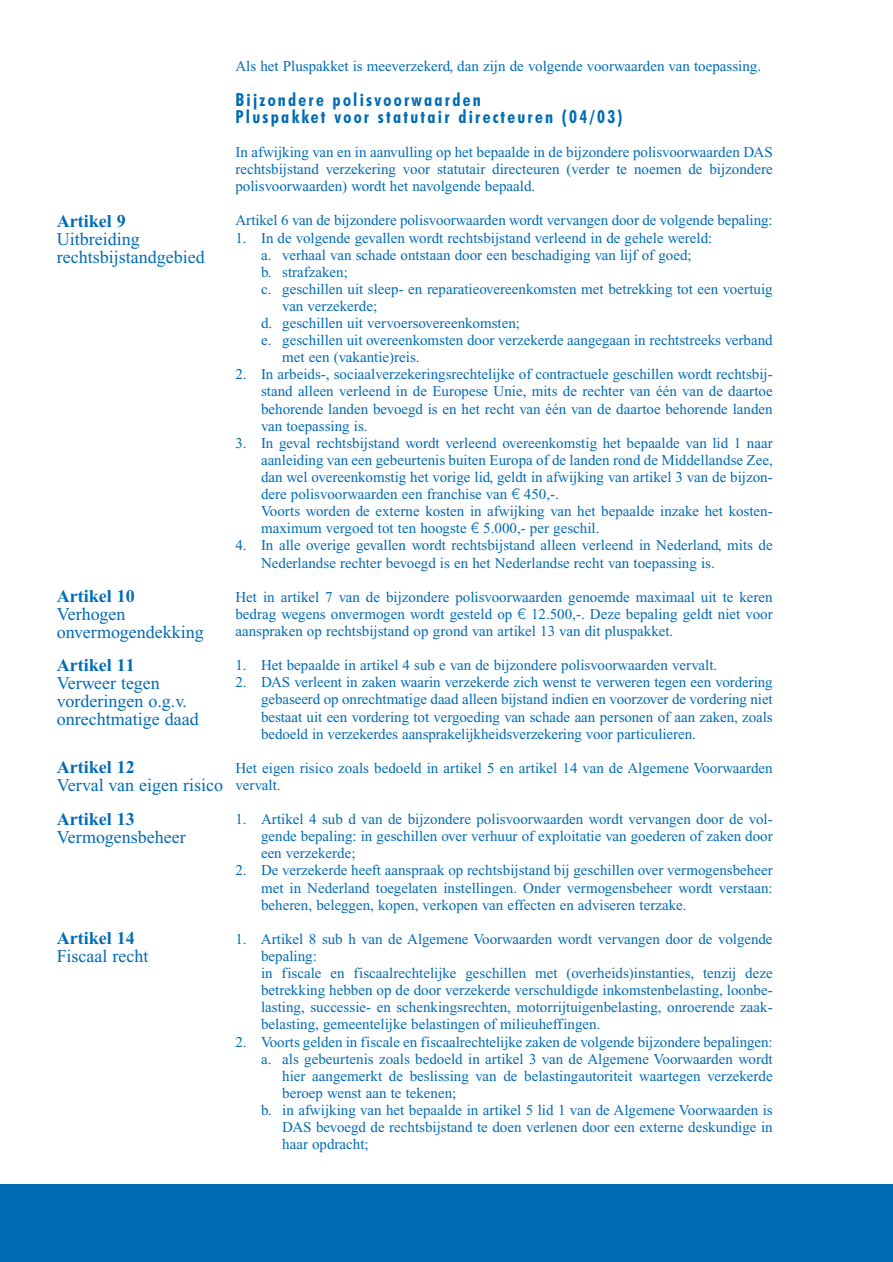
<style>
.page{position:relative;width:893px;height:1262px;background:#fff}
.page>*{position:absolute;margin:0;border:0;box-sizing:border-box;transform-origin:0 0}
.t1{font:18px/18px "Times New Roman";color:#006bb4}
.t2{font:700 condensed 18px/17.1px "Futura BT";letter-spacing:.125em;color:#006bb4}
.t3{font:700 18px "Times New Roman";color:#006bb4}
.t4{font:15px/17.1px "Times New Roman";color:#006bb4;text-align:justify}
.s1{font-family:"LT Euro Money"}
</style>
<div class="page">
<div style="left:0;top:1184px;width:892px;height:77px;background:#006bb4"></div>
<p class="t3" style="left:57px;top:214px;width:70px">Artikel 9</p>
<p class="t1" style="left:57px;top:231px;width:149px">Uitbreiding rechtsbijstandgebied</p>
<p class="t3" style="left:57px;top:589px;width:79px">Artikel 10</p>
<p class="t1" style="left:57px;top:606px;width:148px">Verhogen onvermogendekking</p>
<p class="t3" style="left:57px;top:658px;width:79px">Artikel 11</p>
<p class="t1" style="left:57px;top:675px;width:143px">Verweer tegen vorderingen o.g.v. onrechtmatige daad</p>
<p class="t3" style="left:57px;top:760px;width:79px">Artikel 12</p>
<p class="t1" style="left:57px;top:777px;width:168px">Verval van eigen risico</p>
<p class="t3" style="left:57px;top:813px;width:79px">Artikel 13</p>
<p class="t1" style="left:57px;top:830px;width:130px">Vermogensbeheer</p>
<p class="t3" style="left:57px;top:931px;width:79px">Artikel 14</p>
<p class="t1" style="left:57px;top:948px;width:93px">Fiscaal recht</p>
<p class="t4" style="left:235px;top:59px;width:527px">Als het Pluspakket is meeverzekerd, dan zijn de volgende voorwaarden van toepassing.</p>
<p class="t2" style="left:235px;top:93px;width:388px">Bijzondere polisvoorwaarden<br>Pluspakket voor statutair directeuren (04/03)</p>
<p class="t4" style="left:235px;top:145px;width:539px">In afwijking van en in aanvulling op het bepaalde in de bijzondere polisvoorwaarden DAS rechtsbijstand verzekering voor statutair directeuren (verder te noemen de bijzondere polisvoorwaarden) wordt het navolgende bepaald.</p>
<p class="t4" style="left:235px;top:213px;width:538px">Artikel 6 van de bijzondere polisvoorwaarden wordt vervangen door de volgende bepaling:</p>
<p class="t4" style="left:235px;top:230px;width:478px">1. In de volgende gevallen wordt rechtsbijstand verleend in de gehele wereld:</p>
<p class="t4" style="left:261px;top:247px;width:432px">a. verhaal van schade ontstaan door een beschadiging van lijf of goed;</p>
<p class="t4" style="left:261px;top:264px;width:88px">b. strafzaken;</p>
<p class="t4" style="left:261px;top:282px;width:513px">c. geschillen uit sleep- en reparatieovereenkomsten met betrekking tot een voertuig</p>
<p class="t4" style="left:282px;top:299px;width:96px">van verzekerde;</p>
<p class="t4" style="left:261px;top:316px;width:260px">d. geschillen uit vervoersovereenkomsten;</p>
<p class="t4" style="left:261px;top:333px;width:513px">e. geschillen uit overeenkomsten door verzekerde aangegaan in rechtstreeks verband</p>
<p class="t4" style="left:282px;top:350px;width:139px">met een (vakantie)reis.</p>
<p class="t4" style="left:261px;top:367px;width:513px;text-indent:-26px">2. In arbeids-, sociaalverzekeringsrechtelijke of contractuele geschillen wordt rechtsbij&shy;stand alleen verleend in de Europese Unie, mits de rechter van één van de daartoe behorende landen bevoegd is en het recht van één van de daartoe behorende landen van toepassing is.</p>
<p class="t4" style="left:261px;top:435px;width:513px;text-align:left;text-indent:-26px">3. In geval rechtsbijstand wordt verleend overeenkomstig het bepaalde van lid 1 naar aanleiding van een gebeurtenis buiten Europa of de landen rond de Middellandse Zee, dan wel overeenkomstig het vorige lid, geldt in afwijking van artikel 3 van de bijzon&shy;dere polisvoorwaarden een franchise van <span class="s1">3</span> 450,-.<br>Voorts worden de externe kosten in afwijking van het bepaalde inzake het kosten&shy;maximum vergoed tot ten hoogste <span class="s1">3</span> 5.000,- per geschil.</p>
<p class="t4" style="left:261px;top:538px;width:513px;text-indent:-26px">4. In alle overige gevallen wordt rechtsbijstand alleen verleend in Nederland, mits de<br>Nederlandse rechter bevoegd is en het Nederlandse recht van toepassing is.</p>
<p class="t4" style="left:235px;top:589px;width:538px">Het in artikel 7 van de bijzondere polisvoorwaarden genoemde maximaal uit te keren bedrag wegens onvermogen wordt gesteld op <span class="s1">3</span> 12.500,-. Deze bepaling geldt niet voor aanspraken op rechtsbijstand op grond van artikel 13 van dit pluspakket.</p>
<p class="t4" style="left:235px;top:658px;width:483px">1. Het bepaalde in artikel 4 sub e van de bijzondere polisvoorwaarden vervalt.</p>
<p class="t4" style="left:261px;top:675px;width:513px;text-indent:-26px">2. DAS verleent in zaken waarin verzekerde zich wenst te verweren tegen een vordering gebaseerd op onrechtmatige daad alleen bijstand indien en voorzover de vordering niet bestaat uit een vordering tot vergoeding van schade aan personen of aan zaken, zoals bedoeld in verzekerdes aansprakelijkheidsverzekering voor particulieren.</p>
<p class="t4" style="left:235px;top:760px;width:538px">Het eigen risico zoals bedoeld in artikel 5 en artikel 14 van de Algemene Voorwaarden vervalt.</p>
<p class="t4" style="left:261px;top:812px;width:513px;text-indent:-26px">1. Artikel 4 sub d van de bijzondere polisvoorwaarden wordt vervangen door de vol&shy;gende bepaling: in geschillen over verhuur of exploitatie van goederen of zaken door een verzekerde;</p>
<p class="t4" style="left:261px;top:863px;width:513px;text-indent:-26px">2. De verzekerde heeft aanspraak op rechtsbijstand bij geschillen over vermogensbeheer met in Nederland toegelaten instellingen. Onder vermogensbeheer wordt verstaan: beheren, beleggen, kopen, verkopen van effecten en adviseren terzake.</p>
<p class="t4" style="left:261px;top:931px;width:513px;text-align:left;text-indent:-26px">1. Artikel 8 sub h van de Algemene Voorwaarden wordt vervangen door de volgende bepaling:<br>in fiscale en fiscaalrechtelijke geschillen met (overheids)instanties, tenzij deze betrekking hebben op de door verzekerde verschuldigde inkomstenbelasting, loonbe&shy;lasting, successie- en schenkingsrechten, motorrijtuigenbelasting, onroerende zaak&shy;belasting, gemeentelijke belastingen of milieuheffingen.</p>
<p class="t4" style="left:235px;top:1034px;width:539px">2. Voorts gelden in fiscale en fiscaalrechtelijke zaken de volgende bijzondere bepalingen:</p>
<p class="t4" style="left:261px;top:1051px;width:513px">a. als gebeurtenis zoals bedoeld in artikel 3 van de Algemene Voorwaarden wordt</p>
<p class="t4" style="left:282px;top:1068px;width:492px">hier aangemerkt de beslissing van de belastingautoriteit waartegen verzekerde</p>
<p class="t4" style="left:282px;top:1085px;width:176px">beroep wenst aan te tekenen;</p>
<p class="t4" style="left:261px;top:1102px;width:513px">b. in afwijking van het bepaalde in artikel 5 lid 1 van de Algemene Voorwaarden is</p>
<p class="t4" style="left:282px;top:1119px;width:492px">DAS bevoegd de rechtsbijstand te doen verlenen door een externe deskundige in</p>
<p class="t4" style="left:282px;top:1137px;width:88px">haar opdracht;</p>
</div>
